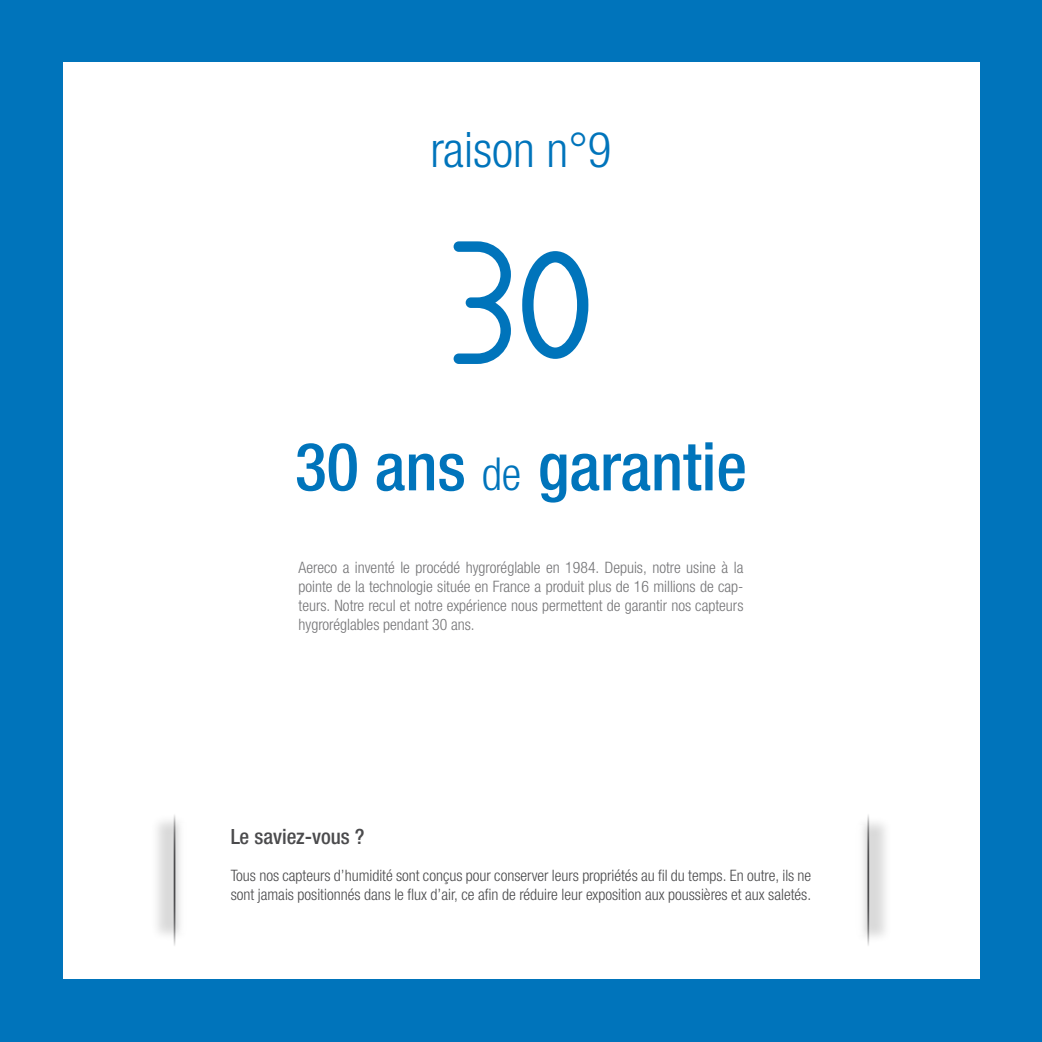
<style>
.page{position:relative;width:1042px;height:1042px;background:#0074bb}
.page>*{position:absolute;margin:0;border:0;box-sizing:border-box;transform-origin:0 0}
.t1{font:500 condensed 66.5px "Helvetica Neue LTW1 G";color:#0074bb}
.t2{font:300 condensed 49px "Helvetica Neue LTW1 G";color:#0074bb}
.t3{font:500 condensed 21px "Helvetica Neue LTW1 G";color:#4b4b4d}
.t4{font:300 condensed 15.75px/18.9px "Helvetica Neue LTW1 G";color:#757577;text-align:justify}
.t5{font:300 condensed 15.75px/18.9px "Helvetica Neue LTW1 G";color:#4b4b4d}
.s1{font-weight:300;font-size:45.5px}
</style>
<div class="page">
<div style="left:63px;top:63px;width:916px;height:916px;background:#fff"></div>
<div style="left:150px;top:814px;width:39px;height:128px;background:#000;opacity:.15"></div>
<div style="left:177px;top:823px;width:20px;height:109px;background:#fff"></div>
<hr style="left:174px;top:813px;width:1px;height:134px;background:#4b4b4d">
<div style="left:854px;top:816px;width:39px;height:128px;background:#000;opacity:.15"></div>
<div style="left:846px;top:825px;width:20px;height:110px;background:#fff"></div>
<hr style="left:867px;top:813px;width:2px;height:134px;background:#4b4b4d">
<svg style="left:453px;top:241px;width:58px;height:123px"></svg>
<svg style="left:522px;top:251px;width:66px;height:108px"></svg>
<h2 class="t2" style="left:430px;top:121px;width:182px">raison n°9</h2>
<h1 class="t1" style="left:295px;top:427px;width:454px">30 ans <span class="s1">de</span> garantie</h1>
<p class="t4" style="left:299px;top:558px;width:446px">Aereco a inventé le procédé hygroréglable en 1984. Depuis, notre usine à la pointe de la technologie située en France a produit plus de 16 millions de cap&shy;teurs. Notre recul et notre expérience nous permettent de garantir nos capteurs hygroréglables pendant 30 ans.</p>
<h3 class="t3" style="left:231px;top:823px;width:135px">Le saviez-vous ?</h3>
<p class="t5" style="left:231px;top:866px;width:582px">Tous nos capteurs d’humidité sont conçus pour conserver leurs propriétés au fil du temps. En outre, ils ne sont jamais positionnés dans le flux d’air, ce afin de réduire leur exposition aux poussières et aux saletés.</p>
</div>
